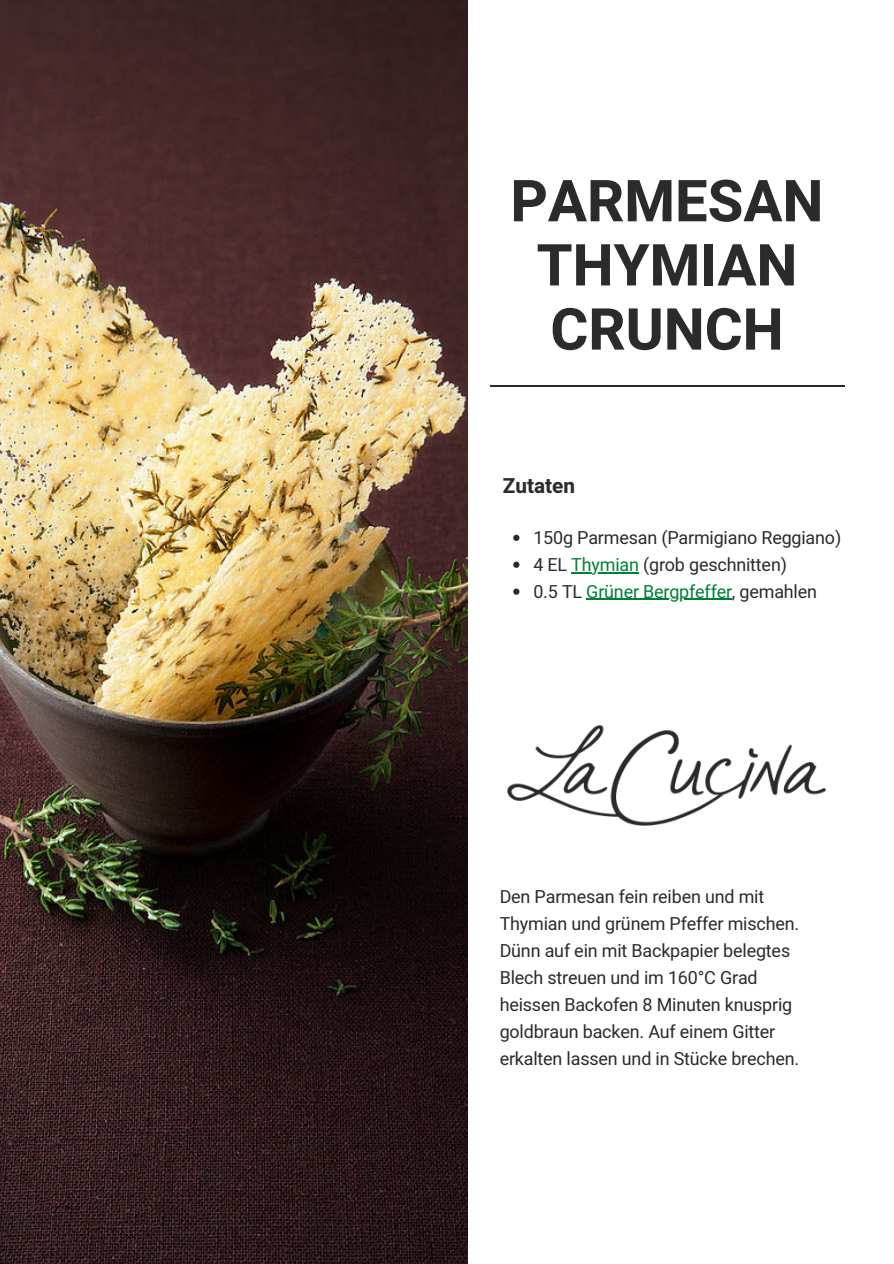
<style>
.page{position:relative;width:894px;height:1264px;background:#fff}
.page>*{position:absolute;margin:0;border:0;box-sizing:border-box;transform-origin:0 0}
.t1{font:700 57.9px/64.2px "Heebo";color:#2b2b2b;text-align:center}
.t2{font:700 20.7px "Heebo";color:#2b2b2b}
.t3{font:17.85px/26.8px "Heebo";letter-spacing:-.01em;color:#2b2b2b}
.t4{font:17.85px "Heebo";letter-spacing:-.01em;color:#008037}
.s1{color:#008037}
.s2{color:#2b2b2b}
</style>
<div class="page">
<hr style="left:489px;top:385px;width:355px;height:1px;background:#2b2b2b">
<img style="left:507px;top:725px;width:318px;height:100px">
<img style="left:0;top:0;width:467px;height:1263px">
<svg style="left:513px;top:534px;width:6px;height:7px"></svg>
<svg style="left:513px;top:561px;width:6px;height:7px"></svg>
<hr style="left:571px;top:572px;width:67px;height:1px;background:#008037">
<svg style="left:513px;top:588px;width:6px;height:6px"></svg>
<hr style="left:586px;top:599px;width:145px;height:1px;background:#008037">
<p class="t1" style="left:510px;top:171px;width:314px">PARMESAN<br>THYMIAN<br>CRUNCH</p>
<p class="t2" style="left:502px;top:471px;width:74px">Zutaten</p>
<p class="t3" style="left:533px;top:525px;width:309px">150g Parmesan (Parmigiano Reggiano)</p>
<p class="t3" style="left:533px;top:552px;width:255px">4 EL <span class="s1">Thymian</span> (grob geschnitten)</p>
<p class="t4" style="left:533px;top:579px;width:285px"><span class="s2">0.5 TL</span> Grüner Bergpfeffer<span class="s2">, gemahlen</span></p>
<p class="t3" style="left:499px;top:884px;width:301px">Den Parmesan fein reiben und mit Thymian und grünem Pfeffer mischen.<br>Dünn auf ein mit Backpapier belegtes Blech streuen und im 160°C Grad heissen Backofen 8 Minuten knusprig goldbraun backen. Auf einem Gitter erkalten lassen und in Stücke brechen.</p>
</div>
